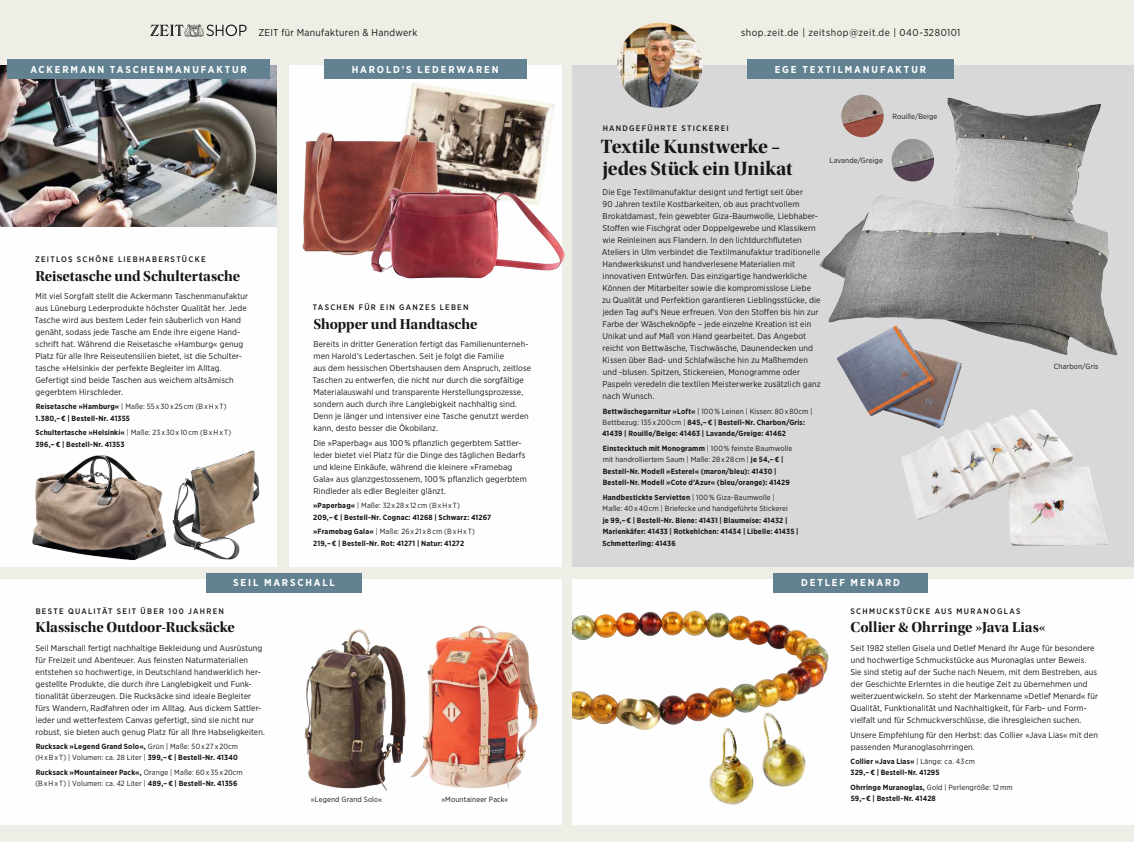
<style>
.page{position:relative;width:1134px;height:842px;background:#efeee6}
.page>*{position:absolute;margin:0;border:0;box-sizing:border-box;transform-origin:0 0}
.t1{font:20px/22px "Utopia Std Bold Disp";letter-spacing:-.005em;color:#151616}
.t2{font:15px "Utopia Std Bold Disp";color:#151616}
.t3{font:700 10px "Gotham Narrow";letter-spacing:.185em;color:#fefefe}
.t4{font:10px "Gotham Narrow";letter-spacing:.035em;color:#151616}
.t5{font:8.5px/12px "Gotham Narrow";letter-spacing:.01em;color:#151616}
.t6{font:500 8px "Gotham Narrow";letter-spacing:.16em;color:#151616}
.t7{font:700 7.5px/11.5px "Gotham Narrow";letter-spacing:.02em;color:#151616}
.t8{font:7.5px/11.5px "Gotham Narrow";letter-spacing:.015em;color:#151616}
.s1{font-weight:400}
.s2{font-weight:700}
</style>
<div class="page">
<div style="left:0;top:65px;width:561px;height:760px;background:#fefefe"></div>
<div style="left:573px;top:65px;width:561px;height:760px;background:#fefefe"></div>
<div style="left:573px;top:65px;width:561px;height:502px;background:#d8d8d9"></div>
<img style="left:573px;top:610px;width:256px;height:120px">
<img style="left:704px;top:720px;width:43px;height:85px">
<img style="left:744px;top:702px;width:74px;height:96px">
<img style="left:0;top:65px;width:278px;height:162px">
<img style="left:172px;top:450px;width:88px;height:110px">
<img style="left:32px;top:455px;width:135px;height:106px">
<img style="left:410px;top:625px;width:128px;height:163px">
<img style="left:304px;top:629px;width:102px;height:162px">
<img style="left:405px;top:83px;width:150px;height:101px">
<img style="left:819px;top:94px;width:299px;height:262px">
<img style="left:617px;top:23px;width:85px;height:85px;border-radius:43px">
<img style="left:302px;top:130px;width:143px;height:126px">
<img style="left:368px;top:184px;width:197px;height:97px">
<img style="left:901px;top:409px;width:207px;height:137px">
<img style="left:841px;top:95px;width:43px;height:42px;border-radius:21px">
<img style="left:891px;top:139px;width:43px;height:42px;border-radius:21px">
<img style="left:834px;top:323px;width:129px;height:108px">
<div style="left:0;top:567px;width:561px;height:11px;background:#efeee6"></div>
<div style="left:573px;top:567px;width:561px;height:11px;background:#efeee6"></div>
<div style="left:278px;top:65px;width:11px;height:502px;background:#efeee6"></div>
<div style="left:747px;top:60px;width:207px;height:19px;background:#628291"></div>
<div style="left:8px;top:60px;width:262px;height:19px;background:#628291"></div>
<div style="left:206px;top:573px;width:155px;height:19px;background:#628291"></div>
<div style="left:773px;top:573px;width:155px;height:19px;background:#628291"></div>
<div style="left:324px;top:60px;width:203px;height:19px;background:#628291"></div>
<svg style="left:150px;top:24px;width:97px;height:13px"></svg>
<p class="t4" style="left:258px;top:26px;width:160px">ZEIT für Manufakturen &amp; Handwerk</p>
<p class="t4" style="left:741px;top:26px;width:221px">shop.zeit.de | zeitshop@zeit.de | 040-3280101</p>
<p class="t3" style="left:352px;top:63px;width:148px">HAROLD’S LEDERWAREN</p>
<p class="t3" style="left:30px;top:63px;width:218px">ACKERMANN TASCHENMANUFAKTUR</p>
<p class="t3" style="left:775px;top:63px;width:153px">EGE TEXTILMANUFAKTUR</p>
<p class="t6" style="left:35px;top:254px;width:172px">ZEITLOS SCHÖNE LIEBHABERSTÜCKE</p>
<h2 class="t2" style="left:35px;top:268px;width:206px">Reisetasche und Schultertasche</h2>
<p class="t5" style="left:35px;top:290px;width:215px">Mit viel Sorgfalt stellt die Ackermann Taschenmanufaktur aus Lüneburg Lederprodukte höchster Qualität her. Jede Tasche wird aus bestem Leder fein säuberlich von Hand genäht, sodass jede Tasche am Ende ihre eigene Hand&shy;schrift hat. Während die Reisetasche »Hamburg« genug Platz für alle Ihre Reiseutensilien bietet, ist die Schulter&shy;tasche »Helsinki« der perfekte Begleiter im Alltag.<br>Gefertigt sind beide Taschen aus weichem altsämisch gegerbtem Hirschleder.</p>
<p class="t7" style="left:36px;top:401px;width:193px">Reisetasche »Hamburg« <span class="s1">| Maße: 55 x 30 x 25 cm (B x H x T)<br></span>1.380,– € | Bestell-Nr. 41355</p>
<p class="t7" style="left:36px;top:427px;width:197px">Schultertasche »Helsinki« <span class="s1">| Maße: 23 x 30 x 10 cm (B x H x T)<br></span>396,– € | Bestell-Nr. 41353</p>
<p class="t6" style="left:313px;top:302px;width:157px">TASCHEN FÜR EIN GANZES LEBEN</p>
<h2 class="t2" style="left:313px;top:315px;width:166px">Shopper und Handtasche</h2>
<p class="t5" style="left:312px;top:338px;width:220px">Bereits in dritter Generation fertigt das Familienunterneh&shy;men Harold’s Ledertaschen. Seit je folgt die Familie<br>aus dem hessischen Obertshausen dem Anspruch, zeitlose Taschen zu entwerfen, die nicht nur durch die sorgfältige Materialauswahl und transparente Herstellungsprozesse, sondern auch durch ihre Langlebigkeit nachhaltig sind.<br>Denn je länger und intensiver eine Tasche genutzt werden kann, desto besser die Ökobilanz.</p>
<p class="t5" style="left:313px;top:437px;width:215px">Die »Paperbag« aus 100 % pflanzlich gegerbtem Sattler&shy;leder bietet viel Platz für die Dinge des täglichen Bedarfs und kleine Einkäufe, während die kleinere »Framebag Gala« aus glanzgestossenem, 100 % pflanzlich gegerbtem Rindleder als edler Begleiter glänzt.</p>
<p class="t7" style="left:313px;top:500px;width:180px">»Paperbag« <span class="s1">| Maße: 32 x 28 x 12 cm (B x H x T)<br></span>209,– € | Bestell-Nr. Cognac: 41268 | Schwarz: 41267</p>
<p class="t7" style="left:313px;top:526px;width:164px">»Framebag Gala« <span class="s1">| Maße: 26 x 21 x 8 cm (B x H x T)<br></span>219,– € | Bestell-Nr. Rot: 41271 | Natur: 41272</p>
<p class="t6" style="left:603px;top:123px;width:128px">HANDGEFÜHRTE STICKEREI</p>
<h1 class="t1" style="left:601px;top:135px;width:193px">Textile Kunstwerke – jedes Stück ein Unikat</h1>
<p class="t5" style="left:602px;top:186px;width:220px">Die Ege Textilmanufaktur designt und fertigt seit über<br>90 Jahren textile Kostbarkeiten, ob aus prachtvollem Brokatdamast, fein gewebter Giza-Baumwolle, Liebhaber-Stoffen wie Fischgrat oder Doppelgewebe und Klassikern wie Reinleinen aus Flandern. In den lichtdurchfluteten Ateliers in Ulm verbindet die Textilmanufaktur traditionelle Handwerkskunst und handverlesene Materialien mit innovativen Entwürfen. Das einzigartige handwerkliche Können der Mitarbeiter sowie die kompromisslose Liebe zu Qualität und Perfektion garantieren Lieblingsstücke, die jeden Tag auf’s Neue erfreuen. Von den Stoffen bis hin zur Farbe der Wäscheknöpfe – jede einzelne Kreation ist ein Unikat und auf Maß von Hand gearbeitet. Das Angebot reicht von Bettwäsche, Tischwäsche, Daunendecken und Kissen über Bad- und Schlafwäsche hin zu Maßhemden und -blusen. Spitzen, Stickereien, Monogramme oder Paspeln veredeln die textilen Meisterwerke zusätzlich ganz nach Wunsch.</p>
<p class="t7" style="left:602px;top:405px;width:212px">Bettwäschegarnitur »Loft« <span class="s1">| 100 % Leinen | Kissen: 80 x 80cm |<br>Bettbezug: 135 x 200 cm |</span> 845,– € | Bestell-Nr. Charbon/Gris:<br>41439 | Rouille/Beige: 41463 | Lavande/Greige: 41462</p>
<p class="t7" style="left:603px;top:442px;width:191px">Einstecktuch mit Monogramm <span class="s1">| 100 % feinste Baumwolle mit handrolliertem Saum | Maße: 28 x 28 cm |</span> je 54,– € | Bestell-Nr. Modell »Esterel« (maron/bleu): 41430 | Bestell-Nr. Modell »Cote d’Azur« (bleu/orange): 41429</p>
<p class="t8" style="left:603px;top:491px;width:187px"><span class="s2">Handbestickte Servietten</span> | 100 % Giza-Baumwolle |<br>Maße: 40 x 40 cm | Briefecke und handgeführte Stickerei</p>
<p class="t7" style="left:603px;top:514px;width:197px">je 99,– € | Bestell-Nr. Biene: 41431 | Blaumeise: 41432 |<br>Marienkäfer: 41433 | Rotkehlchen: 41434 | Libelle: 41435 |<br>Schmetterling: 41436</p>
<p class="t8" style="left:829px;top:154px;width:55px">Lavande/Greige</p>
<p class="t8" style="left:892px;top:110px;width:46px">Rouille/Beige</p>
<p class="t3" style="left:233px;top:576px;width:103px">SEIL MARSCHALL</p>
<p class="t3" style="left:801px;top:576px;width:100px">DETLEF MENARD</p>
<p class="t8" style="left:1054px;top:360px;width:46px">Charbon/Gris</p>
<p class="t6" style="left:36px;top:606px;width:190px">BESTE QUALITÄT SEIT ÜBER 100 JAHREN</p>
<h2 class="t2" style="left:35px;top:619px;width:201px">Klassische Outdoor-Rucksäcke</h2>
<p class="t5" style="left:35px;top:641px;width:231px">Seil Marschall fertigt nachhaltige Bekleidung und Ausrüstung für Freizeit und Abenteuer. Aus feinsten Naturmaterialien entstehen so hochwertige, in Deutschland handwerklich her&shy;gestellte Produkte, die durch ihre Langlebigkeit und Funk&shy;tionalität überzeugen. Die Rucksäcke sind ideale Begleiter fürs Wandern, Radfahren oder im Alltag. Aus dickem Sattler&shy;leder und wetterfestem Canvas gefertigt, sind sie nicht nur robust, sie bieten auch genug Platz für all Ihre Habseligkeiten.</p>
<p class="t7" style="left:35px;top:740px;width:204px">Rucksack »Legend Grand Solo«, <span class="s1">Grün | Maße: 50 x 27 x 20cm (H x B x T) | Volumen: ca. 28 Liter |</span> 399,– € | Bestell-Nr. 41340</p>
<p class="t7" style="left:35px;top:766px;width:209px">Rucksack »Mountaineer Pack«, <span class="s1">Orange | Maße: 60 x 35 x 20cm (B x H x T) | Volumen: ca. 42 Liter |</span> 489,– € | Bestell-Nr. 41356</p>
<p class="t8" style="left:311px;top:793px;width:73px">»Legend Grand Solo«</p>
<p class="t8" style="left:441px;top:793px;width:68px">»Mountaineer Pack«</p>
<p class="t6" style="left:851px;top:606px;width:171px">SCHMUCKSTÜCKE AUS MURANOGLAS</p>
<h2 class="t2" style="left:851px;top:619px;width:197px">Collier &amp; Ohrringe »Java Lias«</h2>
<p class="t5" style="left:850px;top:641px;width:249px">Seit 1982 stellen Gisela und Detlef Menard ihr Auge für besondere und hochwertige Schmuckstücke aus Muronaglas unter Beweis.<br>Sie sind stetig auf der Suche nach Neuem, mit dem Bestreben, aus der Geschichte Erlerntes in die heutige Zeit zu übernehmen und weiterzuentwickeln. So steht der Markenname »Detlef Menard« für Qualität, Funktionalität und Nachhaltigkeit, für Farb- und Form&shy;vielfalt und für Schmuckverschlüsse, die ihresgleichen suchen.</p>
<p class="t5" style="left:851px;top:728px;width:249px">Unsere Empfehlung für den Herbst: das Collier »Java Lias« mit den passenden Muranoglasohrringen.</p>
<p class="t7" style="left:850px;top:755px;width:126px">Collier »Java Lias« <span class="s1">| Länge: ca. 43 cm<br></span>329,– € | Bestell-Nr. 41295</p>
<p class="t7" style="left:850px;top:781px;width:164px">Ohrringe Muranoglas, <span class="s1">Gold | Perlengröße: 12 mm<br></span>59,– € | Bestell-Nr. 41428</p>
</div>
